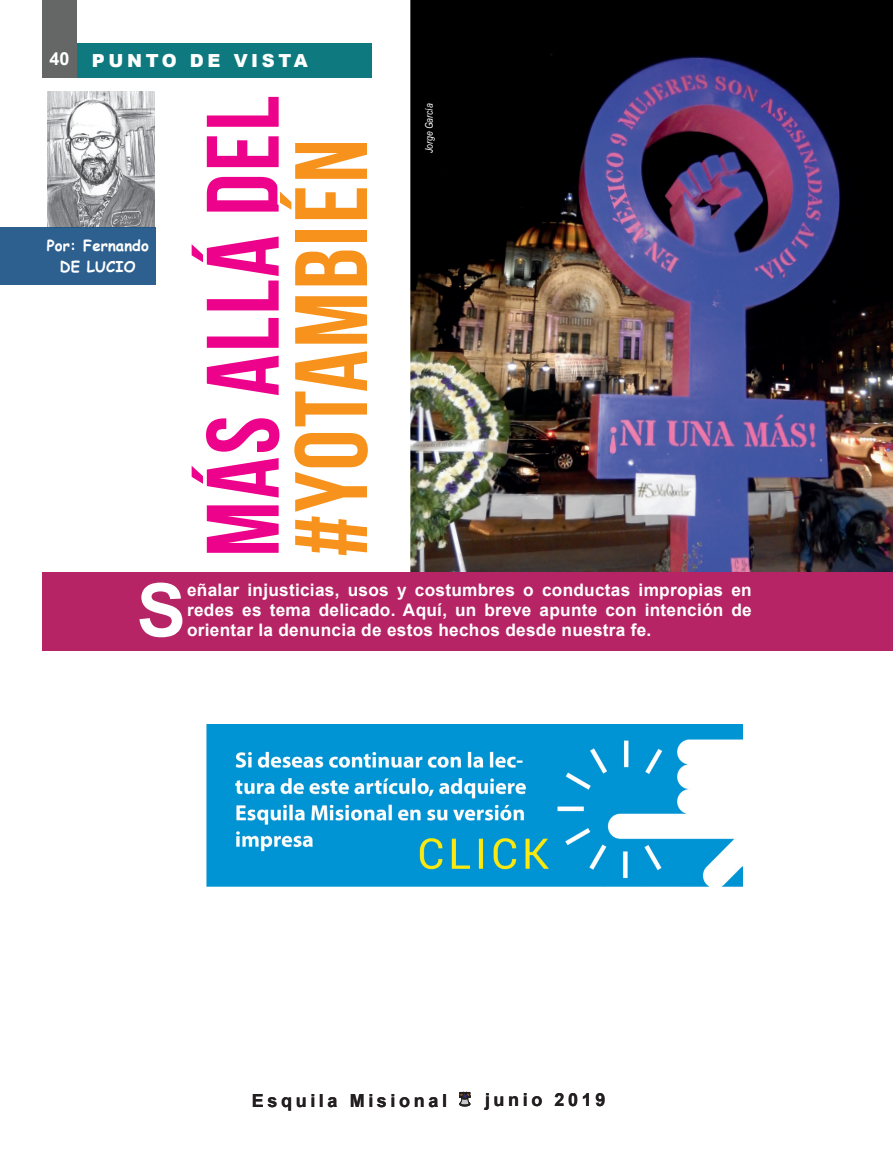
<style>
.page{position:relative;width:893px;height:1149px;background:#fff}
.page>*{position:absolute;margin:0;border:0;box-sizing:border-box;transform-origin:0 0}
.t1{font:102.6px/88.3px "Bebas Neue";letter-spacing:.025em;color:#ed028c}
.Intenciones_del_mes{font:700 73.8px "Arial";color:#fff}
.Footer_Master_page{font:700 18px "Arial";letter-spacing:.2em;color:#231f20}
.Section_heading_head{font:900 18px "Arial";letter-spacing:.2em;color:#fff}
.t2{font:700 18px "Arial";color:#fff}
.Intenciones_del_mes-2{font:700 17.25px/20.2px "Arial";letter-spacing:.015em;color:#fff;text-align:justify}
.t3{font:700 15px/21px "Comic Sans MS";letter-spacing:.01em;color:#fff;text-align:center}
.t4{font:italic 10.5px "Arial Narrow";color:#fff}
.s1{color:#f7931d}
</style>
<div class="page">
<div style="left:42px;top:0;width:35px;height:78px;background:#656666"></div>
<div style="left:77px;top:43px;width:294px;height:35px;background:#0e7a80"></div>
<img style="left:48px;top:91px;width:106px;height:136px">
<div style="left:0;top:227px;width:156px;height:58px;background:#2d608f"></div>
<img style="left:410px;top:0;width:483px;height:572px">
<svg style="left:459px;top:1091px;width:12px;height:14px"></svg>
<div style="left:42px;top:572px;width:851px;height:79px;background:#b62465"></div>
<img style="left:206px;top:724px;width:536px;height:161px">
<p class="t2" style="left:50px;top:45px;width:22px">40</p>
<p class="Section_heading_head" style="left:92px;top:48px;width:217px">PUNTO DE VISTA</p>
<p class="t3" style="left:47px;top:234px;width:104px">Por: Fernando<br>DE LUCIO</p>
<p class="t1" style="left:198px;top:556px;width:462px;rotate:-90deg">Más allá del <span class="s1">#YoTambién</span></p>
<p class="t4" style="left:422px;top:153px;width:51px;rotate:-90deg">Jorge García</p>
<p class="Intenciones_del_mes" style="left:137px;top:561px;width:51px">S</p>
<p class="Intenciones_del_mes-2" style="left:187px;top:580px;width:566px">eñalar injusticias, usos y costumbres o conductas impropias en redes es tema delicado. Aquí, un breve apunte con intención de orientar la denuncia de estos hechos desde nuestra fe.</p>
<p class="Footer_Master_page" style="left:252px;top:1088px;width:197px">Esquila Misional</p>
<p class="Footer_Master_page" style="left:485px;top:1087px;width:122px">junio 2019</p>
</div>
